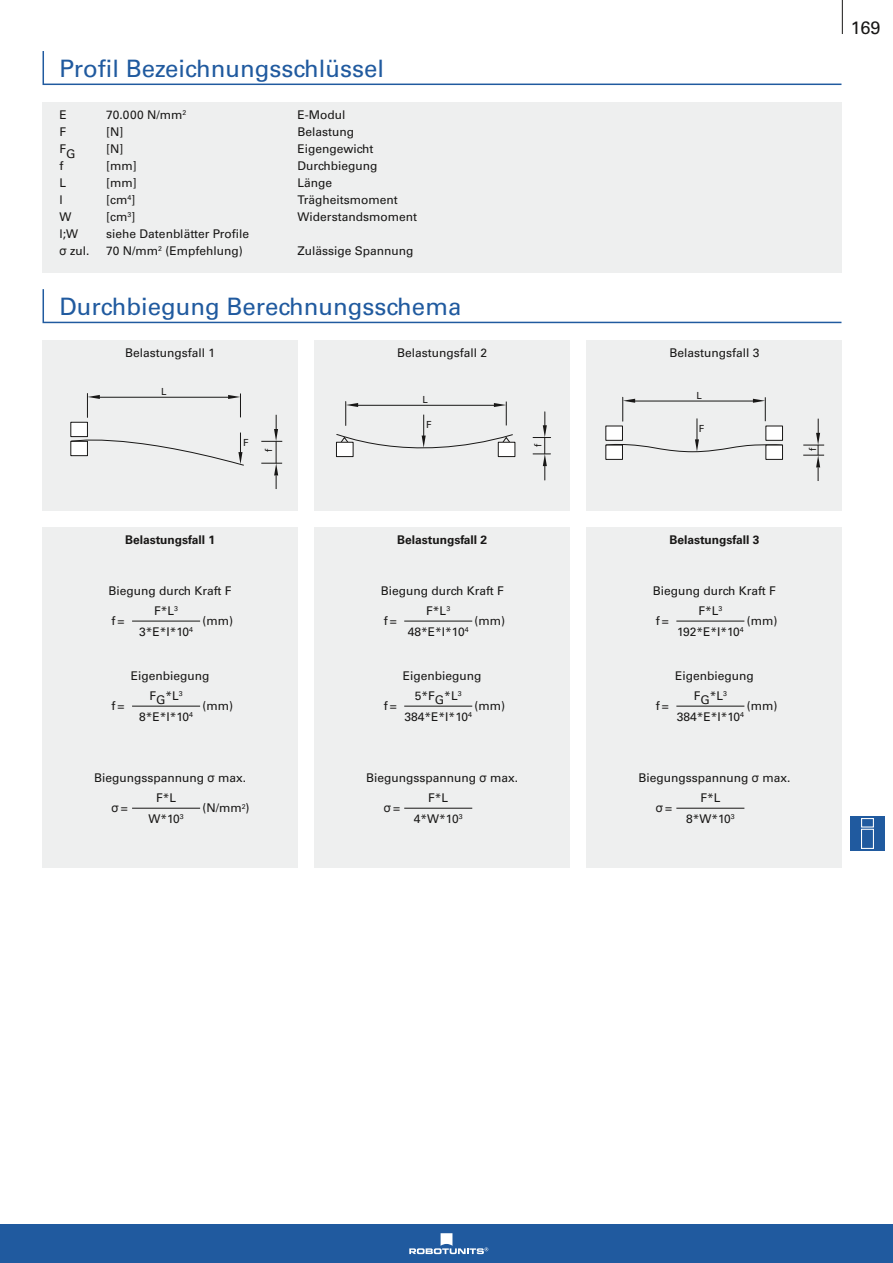
<style>
.page{position:relative;width:893px;height:1263px;background:#fff}
.page>*{position:absolute;margin:0;border:0;box-sizing:border-box;transform-origin:0 0}
.t1{font:24px "Univers";color:#205a9f}
.t2{font:18px "Univers";color:#181716}
.t3{font:12px "Univers";color:#181716}
.t4{font:700 12px "Univers";color:#181716}
.t5{font:12px "Arial";color:#181716}
.t6{font:9.75px "Univers";color:#181716}
.s1{font-family:"Arial"}
.s2{font-family:"Univers"}
</style>
<div class="page">
<div style="left:0;top:1225px;width:893px;height:38px;background:#205a9f"></div>
<svg style="left:409px;top:1233px;width:79px;height:21px"></svg>
<hr style="left:842px;top:0;width:1px;height:34px;background:#181716">
<div style="left:315px;top:527px;width:255px;height:340px;background:#eeefef"></div>
<div style="left:587px;top:527px;width:255px;height:340px;background:#eeefef"></div>
<svg style="left:42px;top:289px;width:800px;height:35px"></svg>
<div style="left:43px;top:527px;width:255px;height:340px;background:#eeefef"></div>
<div style="left:43px;top:340px;width:255px;height:170px;background:#eeefef"></div>
<div style="left:315px;top:340px;width:255px;height:170px;background:#eeefef"></div>
<div style="left:587px;top:340px;width:255px;height:170px;background:#eeefef"></div>
<div style="left:43px;top:102px;width:799px;height:170px;background:#eeefef"></div>
<div style="left:71px;top:422px;width:16px;height:15px;background:#fff"></div>
<div style="left:70px;top:422px;width:18px;height:15px;border:1px solid #181716"></div>
<hr style="left:99px;top:397px;width:130px;height:1px;background:#181716">
<svg style="left:70px;top:432px;width:174px;height:34px"></svg>
<svg style="left:261px;top:415px;width:21px;height:74px"></svg>
<svg style="left:228px;top:393px;width:13px;height:24px"></svg>
<svg style="left:87px;top:393px;width:13px;height:24px"></svg>
<svg style="left:533px;top:412px;width:18px;height:68px"></svg>
<svg style="left:336px;top:401px;width:178px;height:57px"></svg>
<div style="left:766px;top:445px;width:16px;height:14px;background:#fff"></div>
<div style="left:765px;top:445px;width:18px;height:15px;border:1px solid #181716"></div>
<div style="left:606px;top:445px;width:16px;height:14px;background:#fff"></div>
<div style="left:605px;top:445px;width:18px;height:15px;border:1px solid #181716"></div>
<svg style="left:803px;top:419px;width:21px;height:62px"></svg>
<svg style="left:605px;top:397px;width:178px;height:55px"></svg>
<hr style="left:132px;top:621px;width:68px;height:1px;background:#181716">
<hr style="left:404px;top:621px;width:68px;height:1px;background:#181716">
<hr style="left:676px;top:621px;width:68px;height:1px;background:#181716">
<hr style="left:132px;top:706px;width:68px;height:1px;background:#181716">
<hr style="left:404px;top:706px;width:68px;height:1px;background:#181716">
<hr style="left:676px;top:706px;width:68px;height:1px;background:#181716">
<hr style="left:132px;top:808px;width:68px;height:1px;background:#181716">
<hr style="left:404px;top:808px;width:68px;height:1px;background:#181716">
<hr style="left:676px;top:808px;width:68px;height:1px;background:#181716">
<svg style="left:42px;top:51px;width:800px;height:35px"></svg>
<div style="left:850px;top:816px;width:34px;height:34px;background:#205a9f"></div>
<div style="left:861px;top:829px;width:13px;height:20px;border:1px solid #fff"></div>
<div style="left:861px;top:818px;width:13px;height:9px;border:1px solid #fff"></div>
<h1 class="t1" style="left:60px;top:59px;width:326px">Profil Bezeichnungsschlüssel</h1>
<p class="t3" style="left:60px;top:110px;width:9px">E</p>
<p class="t3" style="left:106px;top:110px;width:82px">70.000 N/mm<sup>2</sup></p>
<p class="t3" style="left:298px;top:110px;width:49px">E-Modul</p>
<p class="t3" style="left:60px;top:127px;width:8px">F</p>
<p class="t3" style="left:106px;top:127px;width:19px">[N]</p>
<p class="t3" style="left:298px;top:127px;width:58px">Belastung</p>
<p class="t3" style="left:60px;top:147px;width:18px">FG</p>
<p class="t3" style="left:106px;top:144px;width:19px">[N]</p>
<p class="t3" style="left:298px;top:144px;width:78px">Eigengewicht</p>
<p class="t3" style="left:60px;top:161px;width:5px">f</p>
<p class="t3" style="left:106px;top:161px;width:32px">[mm]</p>
<p class="t3" style="left:298px;top:161px;width:82px">Durchbiegung</p>
<p class="t3" style="left:60px;top:178px;width:8px">L</p>
<p class="t3" style="left:106px;top:178px;width:32px">[mm]</p>
<p class="t3" style="left:298px;top:178px;width:36px">Länge</p>
<p class="t3" style="left:60px;top:195px;width:5px">l</p>
<p class="t3" style="left:106px;top:195px;width:31px">[cm<sup>4</sup>]</p>
<p class="t3" style="left:298px;top:195px;width:102px">Trägheitsmoment</p>
<p class="t3" style="left:60px;top:212px;width:13px">W</p>
<p class="t3" style="left:106px;top:212px;width:31px">[cm<sup>3</sup>]</p>
<p class="t3" style="left:298px;top:212px;width:121px">Widerstandsmoment</p>
<p class="t3" style="left:60px;top:229px;width:20px">l;W</p>
<p class="t3" style="left:106px;top:229px;width:144px">siehe Datenblätter Profile</p>
<p class="t3" style="left:60px;top:246px;width:32px"><span class="s1">σ</span> zul.</p>
<p class="t3" style="left:106px;top:246px;width:138px">70 N/mm<sup>2</sup> (Empfehlung)</p>
<p class="t3" style="left:298px;top:246px;width:118px">Zulässige Spannung</p>
<h1 class="t1" style="left:60px;top:297px;width:403px">Durchbiegung Berechnungsschema</h1>
<p class="t3" style="left:125px;top:349px;width:92px">Belastungsfall 1</p>
<p class="t3" style="left:397px;top:349px;width:92px">Belastungsfall 2</p>
<p class="t3" style="left:669px;top:349px;width:92px">Belastungsfall 3</p>
<p class="t6" style="left:161px;top:388px;width:7px">L</p>
<p class="t6" style="left:243px;top:439px;width:7px">F</p>
<p class="t6" style="left:265px;top:452px;width:5px;rotate:-90deg">f</p>
<p class="t6" style="left:422px;top:396px;width:7px">L</p>
<p class="t6" style="left:426px;top:421px;width:7px">F</p>
<p class="t6" style="left:535px;top:447px;width:5px;rotate:-90deg">f</p>
<p class="t6" style="left:696px;top:392px;width:7px">L</p>
<p class="t6" style="left:699px;top:425px;width:7px">F</p>
<p class="t6" style="left:809px;top:451px;width:5px;rotate:-90deg">f</p>
<p class="t4" style="left:125px;top:536px;width:92px">Belastungsfall 1</p>
<p class="t3" style="left:109px;top:587px;width:125px">Biegung durch Kraft F</p>
<p class="t3" style="left:381px;top:587px;width:125px">Biegung durch Kraft F</p>
<p class="t3" style="left:653px;top:587px;width:125px">Biegung durch Kraft F</p>
<p class="t4" style="left:397px;top:536px;width:92px">Belastungsfall 2</p>
<p class="t4" style="left:669px;top:536px;width:92px">Belastungsfall 3</p>
<p class="t3" style="left:154px;top:606px;width:25px">F*L<sup>3</sup></p>
<p class="t3" style="left:426px;top:606px;width:25px">F*L<sup>3</sup></p>
<p class="t3" style="left:698px;top:606px;width:25px">F*L<sup>3</sup></p>
<p class="t3" style="left:202px;top:617px;width:32px">(mm)</p>
<p class="t3" style="left:475px;top:617px;width:32px">(mm)</p>
<p class="t3" style="left:747px;top:617px;width:32px">(mm)</p>
<p class="t3" style="left:112px;top:617px;width:14px">f=</p>
<p class="t3" style="left:384px;top:617px;width:14px">f=</p>
<p class="t3" style="left:656px;top:617px;width:14px">f=</p>
<p class="t3" style="left:139px;top:627px;width:55px">3*E*I*10<sup>4</sup></p>
<p class="t3" style="left:408px;top:627px;width:62px">48*E*I*10<sup>4</sup></p>
<p class="t3" style="left:677px;top:627px;width:68px">192*E*I*10<sup>4</sup></p>
<p class="t3" style="left:131px;top:672px;width:80px">Eigenbiegung</p>
<p class="t3" style="left:403px;top:672px;width:80px">Eigenbiegung</p>
<p class="t3" style="left:675px;top:672px;width:80px">Eigenbiegung</p>
<p class="t3" style="left:149px;top:691px;width:35px">FG*L<sup>3</sup></p>
<p class="t3" style="left:415px;top:691px;width:48px">5*FG*L<sup>3</sup></p>
<p class="t3" style="left:694px;top:691px;width:35px">FG*L<sup>3</sup></p>
<p class="t3" style="left:202px;top:702px;width:32px">(mm)</p>
<p class="t3" style="left:475px;top:702px;width:32px">(mm)</p>
<p class="t3" style="left:747px;top:702px;width:32px">(mm)</p>
<p class="t3" style="left:112px;top:702px;width:14px">f=</p>
<p class="t3" style="left:384px;top:702px;width:14px">f=</p>
<p class="t3" style="left:656px;top:702px;width:14px">f=</p>
<p class="t3" style="left:139px;top:712px;width:55px">8*E*I*10<sup>4</sup></p>
<p class="t3" style="left:405px;top:712px;width:69px">384*E*I*10<sup>4</sup></p>
<p class="t3" style="left:677px;top:712px;width:69px">384*E*I*10<sup>4</sup></p>
<p class="t3" style="left:94px;top:774px;width:154px">Biegungsspannung <span class="s1">σ</span> max.</p>
<p class="t3" style="left:366px;top:774px;width:154px">Biegungsspannung <span class="s1">σ</span> max.</p>
<p class="t3" style="left:638px;top:774px;width:154px">Biegungsspannung <span class="s1">σ</span> max.</p>
<p class="t3" style="left:156px;top:793px;width:22px">F*L</p>
<p class="t3" style="left:428px;top:793px;width:22px">F*L</p>
<p class="t3" style="left:700px;top:793px;width:22px">F*L</p>
<p class="t3" style="left:202px;top:804px;width:49px">(N/mm<sup>2</sup>)</p>
<p class="t5" style="left:112px;top:802px;width:18px">σ<span class="s2">=</span></p>
<p class="t5" style="left:384px;top:802px;width:18px">σ<span class="s2">=</span></p>
<p class="t5" style="left:656px;top:802px;width:18px">σ<span class="s2">=</span></p>
<p class="t3" style="left:148px;top:814px;width:37px">W*10<sup>3</sup></p>
<p class="t3" style="left:414px;top:814px;width:50px">4*W*10<sup>3</sup></p>
<p class="t3" style="left:686px;top:814px;width:50px">8*W*10<sup>3</sup></p>
<h2 class="t2" style="left:851px;top:21px;width:31px">169</h2>
</div>
